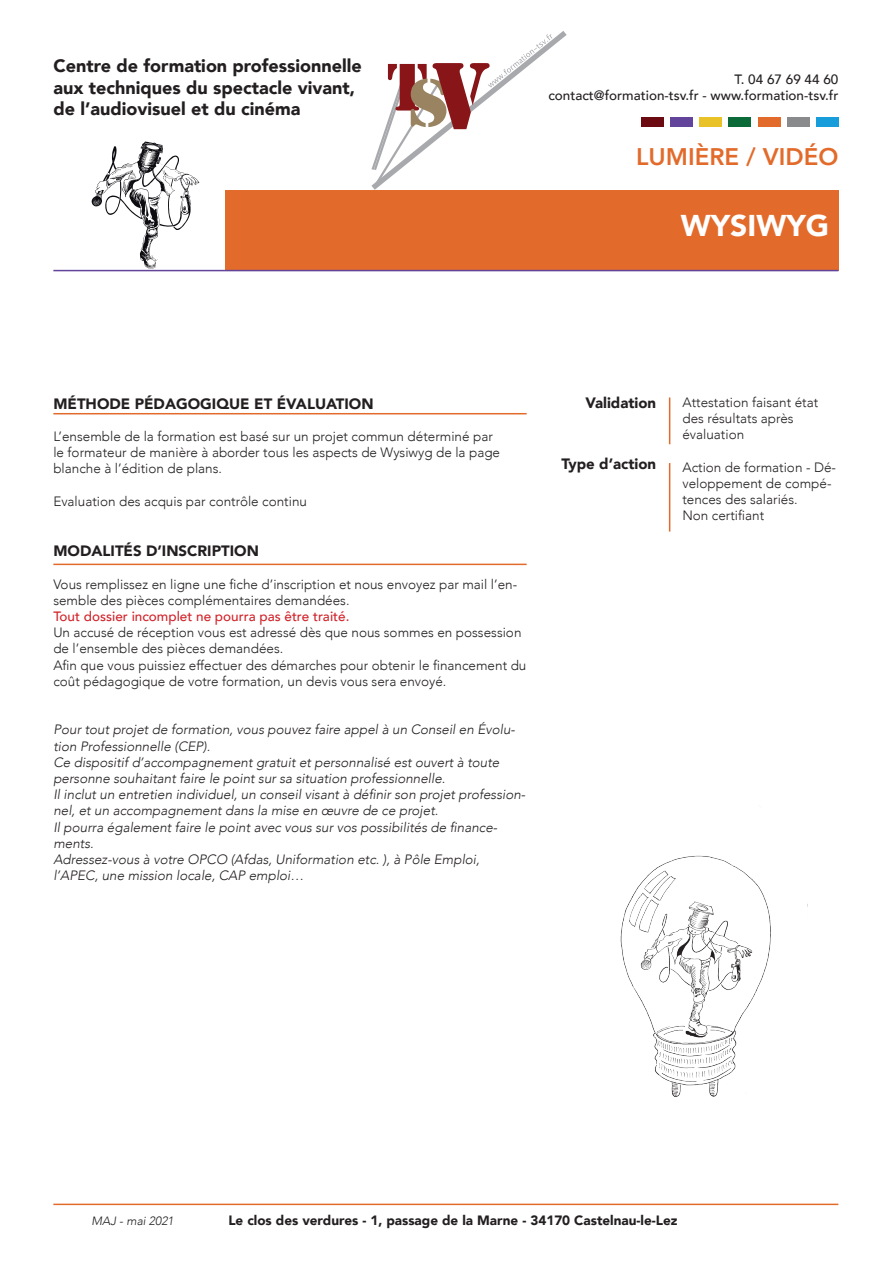
<style>
.page{position:relative;width:893px;height:1263px;background:#fff}
.page>*{position:absolute;margin:0;border:0;box-sizing:border-box;transform-origin:0 0}
.t1{font:900 30px "Avenir";color:#fff}
.t2{font:800 24px "Avenir";color:#e26b2b}
.t3{font:900 18px "Avenir";color:#231f20}
.t4{font:900 15px "Avenir";color:#231f20}
.t5{font:300 13.5px/16.2px "Avenir";color:#231f20}
.t6{font:italic 300 13.5px/16.2px "Avenir";color:#231f20}
.t7{font:900 13.5px "Avenir";color:#231f20}
.t8{font:500 13.5px "Avenir";color:#231f20}
.t9{font:500 13.5px "Avenir";color:#d1232a}
.t10{font:italic 300 12px "Avenir";color:#231f20}
</style>
<div class="page">
<svg style="left:92px;top:142px;width:107px;height:127px"></svg>
<svg style="left:371px;top:31px;width:196px;height:159px"></svg>
<div style="left:225px;top:190px;width:613px;height:81px;background:#e26b2b"></div>
<hr style="left:53px;top:270px;width:785px;height:1px;background:#62449b">
<hr style="left:53px;top:413px;width:474px;height:1px;background:#e26b2b">
<hr style="left:53px;top:564px;width:474px;height:1px;background:#e26b2b">
<hr style="left:53px;top:1203px;width:785px;height:2px;background:#e26b2b">
<img style="left:620px;top:855px;width:151px;height:242px">
<hr style="left:669px;top:397px;width:1px;height:47px;background:#e26b2b">
<div style="left:816px;top:117px;width:23px;height:10px;background:#179dd9"></div>
<div style="left:758px;top:117px;width:22px;height:10px;background:#e26b2b"></div>
<div style="left:787px;top:117px;width:23px;height:10px;background:#888a8c"></div>
<div style="left:699px;top:117px;width:23px;height:10px;background:#e8c227"></div>
<div style="left:670px;top:117px;width:23px;height:10px;background:#62449b"></div>
<div style="left:641px;top:117px;width:23px;height:10px;background:#6b0b11"></div>
<div style="left:729px;top:117px;width:22px;height:10px;background:#0b6b38"></div>
<hr style="left:669px;top:463px;width:1px;height:68px;background:#e26b2b">
<p class="t3" style="left:53px;top:50px;width:310px">Centre de formation professionnelle</p>
<p class="t3" style="left:53px;top:72px;width:303px">aux techniques du spectacle vivant,</p>
<p class="t3" style="left:53px;top:94px;width:249px">de l’audiovisuel et du cinéma</p>
<p class="t8" style="left:734px;top:67px;width:105px">T. 04 67 69 44 60</p>
<p class="t8" style="left:548px;top:84px;width:291px">contact@formation-tsv.fr - www.formation-tsv.fr</p>
<p class="t2" style="left:636px;top:138px;width:204px">LUMIÈRE / VIDÉO</p>
<p class="t1" style="left:681px;top:200px;width:150px">WYSIWYG</p>
<p class="t4" style="left:53px;top:390px;width:322px">MÉTHODE PÉDAGOGIQUE ET ÉVALUATION</p>
<p class="t5" style="left:53px;top:428px;width:448px">L’ensemble de la formation est basé sur un projet commun déterminé par le formateur de manière à aborder tous les aspects de Wysiwyg de la page blanche à l’édition de plans.</p>
<p class="t5" style="left:53px;top:493px;width:255px">Evaluation des acquis par contrôle continu</p>
<p class="t4" style="left:53px;top:538px;width:207px">MODALITÉS D’INSCRIPTION</p>
<p class="t5" style="left:53px;top:576px;width:465px">Vous remplissez en ligne une fiche d’inscription et nous envoyez par mail l’en&shy;semble des pièces complémentaires demandées.</p>
<p class="t9" style="left:53px;top:604px;width:298px">Tout dossier incomplet ne pourra pas être traité.</p>
<p class="t5" style="left:53px;top:624px;width:470px">Un accusé de réception vous est adressé dès que nous sommes en possession de l’ensemble des pièces demandées.</p>
<p class="t5" style="left:53px;top:657px;width:474px">Afin que vous puissiez effectuer des démarches pour obtenir le financement du coût pédagogique de votre formation, un devis vous sera envoyé.</p>
<p class="t6" style="left:53px;top:722px;width:463px">Pour tout projet de formation, vous pouvez faire appel à un Conseil en Évolu&shy;tion Professionnelle (CEP).</p>
<p class="t6" style="left:53px;top:754px;width:447px">Ce dispositif d’accompagnement gratuit et personnalisé est ouvert à toute personne souhaitant faire le point sur sa situation professionnelle.</p>
<p class="t6" style="left:53px;top:786px;width:473px">Il inclut un entretien individuel, un conseil visant à définir son projet profession&shy;nel, et un accompagnement dans la mise en œuvre de ce projet.</p>
<p class="t6" style="left:53px;top:819px;width:445px">Il pourra également faire le point avec vous sur vos possibilités de finance&shy;ments.</p>
<p class="t6" style="left:53px;top:851px;width:428px">Adressez-vous à votre OPCO (Afdas, Uniformation etc. ), à Pôle Emploi, l’APEC, une mission locale, CAP emploi…</p>
<p class="t4" style="left:585px;top:390px;width:72px">Validation</p>
<p class="t4" style="left:561px;top:451px;width:96px">Type d’action</p>
<p class="t5" style="left:682px;top:394px;width:137px">Attestation faisant état des résultats après</p>
<p class="t5" style="left:682px;top:426px;width:63px">évaluation</p>
<p class="t5" style="left:682px;top:459px;width:155px">Action de formation - Dé&shy;veloppement de compé&shy;tences des salariés.</p>
<p class="t5" style="left:682px;top:507px;width:83px">Non certifiant</p>
<p class="t10" style="left:92px;top:1213px;width:84px">MAJ - mai 2021</p>
<p class="t7" style="left:228px;top:1208px;width:451px">Le clos des verdures - 1, passage de la Marne - 34170 Castelnau-le-Lez</p>
</div>
